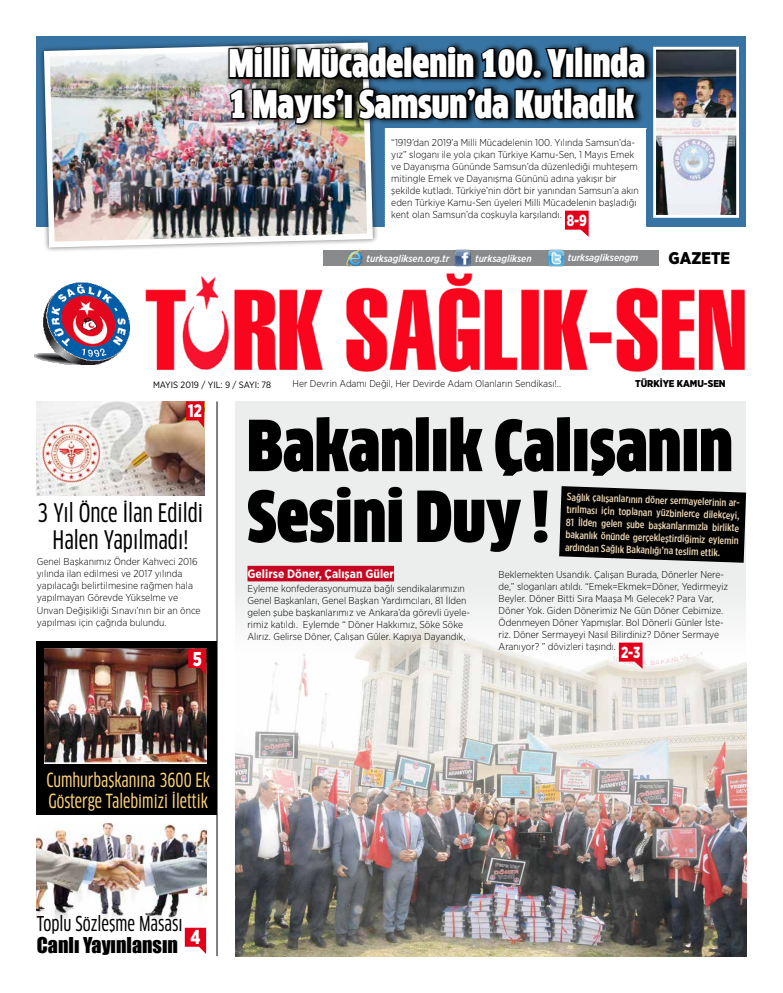
<style>
.page{position:relative;width:783px;height:993px;background:#fff}
.page>*{position:absolute;margin:0;border:0;box-sizing:border-box;transform-origin:0 0}
.t1{font:900 condensed 68.5px/70.8px "Clan OT";color:#000}
.t2{font:900 condensed 37.1px/40.4px "Clan OT";color:#fff}
.t3{font:25px/26.4px "Clan OT Cond News";color:#000;text-align:center}
.t4{font:20px "Clan OT Cond News";color:#000}
.t5{font:20px "Impact";color:#000}
.t6{font:900 20px "Gotham Narrow";color:#fff;scale:.83 1}
.t7{font:19px/21px "Clan OT Cond News";color:#fdd279}
.t8{font:900 18px "Gotham Narrow";color:#fff;scale:.83 1}
.t9{font:900 16.9px "Gotham Narrow";color:#000}
.t10{font:900 16px "Gotham Narrow";color:#fff;scale:.83 1}
.t11{font:700 12px "Gotham Narrow";color:#fff}
.t12{font:500 10.5px/12.6px "Gotham X Narrow";color:#ebd7b5}
.t13{font:300 10px/12px "Gotham Narrow";color:#000}
.t14{font:300 9.9px "Gotham Narrow";color:#000}
.t15{font:900 9.9px "Gotham Narrow";color:#000}
.t16{font:italic 500 9.8px "Gotham Narrow";color:#fff}
.t17{font:9.2px "Gotham Narrow";color:#000}
</style>
<div class="page">
<div style="left:37px;top:37px;width:709px;height:190px;background:#3874a3"></div>
<img style="left:657px;top:51px;width:77px;height:163px">
<div style="left:653px;top:47px;width:85px;height:171px;border:3px solid #fff"></div>
<div style="left:39px;top:37px;width:339px;height:216px;background:#000;opacity:.55"></div>
<img style="left:41px;top:40px;width:335px;height:210px">
<hr style="left:217px;top:401px;width:1px;height:554px;background:#000">
<img style="left:37px;top:401px;width:167px;height:94px">
<div style="left:37px;top:641px;width:180px;height:173px;background:#000"></div>
<img style="left:45px;top:648px;width:161px;height:115px">
<svg style="left:188px;top:648px;width:18px;height:27px"></svg>
<svg style="left:186px;top:401px;width:18px;height:26px"></svg>
<img style="left:37px;top:823px;width:169px;height:95px">
<svg style="left:185px;top:927px;width:21px;height:26px"></svg>
<div style="left:235px;top:401px;width:511px;height:554px;background:#eceded"></div>
<img style="left:235px;top:562px;width:511px;height:393px">
<div style="left:247px;top:565px;width:147px;height:16px;background:#c60721"></div>
<svg style="left:559px;top:486px;width:187px;height:76px;background:#141515"></svg>
<svg style="left:226px;top:41px;width:427px;height:89px"></svg>
<img style="left:227px;top:45px;width:420px;height:192px">
<svg style="left:618px;top:642px;width:24px;height:26px"></svg>
<img style="left:35px;top:282px;width:94px;height:82px">
<img style="left:145px;top:273px;width:601px;height:100px">
<div style="left:322px;top:250px;width:336px;height:16px;background:#898a8c"></div>
<img style="left:455px;top:249px;width:16px;height:17px">
<img style="left:548px;top:249px;width:16px;height:17px">
<img style="left:345px;top:249px;width:17px;height:17px">
<img style="left:543px;top:290px;width:43px;height:79px">
<h2 class="t2" style="left:229px;top:44px;width:417px">Milli Mücadelenin 100. Yılında<br>1 Mayıs’ı Samsun’da Kutladık</h2>
<p class="t13" style="left:391px;top:136px;width:249px">“1919’dan 2019’a Milli Mücadelenin 100. Yılında Samsun’da&shy;yız” sloganı ile yola çıkan Türkiye Kamu-Sen, 1 Mayıs Emek ve Dayanışma Gününde Samsun’da düzenlediği muhteşem mitingle Emek ve Dayanışma Gününü adına yakışır bir şekilde kutladı. Türkiye’nin dört bir yanından Samsun’a akın eden Türkiye Kamu-Sen üyeleri Milli Mücadelenin başladığı kent olan Samsun’da coşkuyla karşılandı.</p>
<h3 class="t10" style="left:566px;top:210px;width:26px">8-9</h3>
<p class="t16" style="left:366px;top:252px;width:84px">turksagliksen.org.tr</p>
<p class="t16" style="left:475px;top:252px;width:58px">turksagliksen</p>
<p class="t16" style="left:568px;top:252px;width:72px">turksagliksengm</p>
<h3 class="t9" style="left:668px;top:246px;width:63px">GAZETE</h3>
<p class="t17" style="left:153px;top:378px;width:120px">MAYIS 2019 / YIL: 9 / SAYI: 78</p>
<p class="t14" style="left:292px;top:377px;width:270px">Her Devrin Adamı Değil, Her Devirde Adam Olanların Sendikası!..</p>
<p class="t15" style="left:635px;top:377px;width:92px">TÜRKİYE KAMU-SEN</p>
<h3 class="t8" style="left:188px;top:399px;width:18px">12</h3>
<h3 class="t3" style="left:38px;top:499px;width:167px">3 Yıl Önce İlan Edildi<br>Halen Yapılmadı!</h3>
<p class="t13" style="left:37px;top:555px;width:165px">Genel Başkanımız Önder Kahveci 2016 yılında ilan edilmesi ve 2017 yılında yapılacağı belirtilmesine rağmen hala yapılmayan Görevde Yükselme ve Unvan Değişikliği Sınavı’nın bir an önce yapılması için çağrıda bulundu.</p>
<h3 class="t6" style="left:193px;top:645px;width:12px">5</h3>
<h1 class="t1" style="left:247px;top:411px;width:487px">Bakanlık Çalışanın<br>Sesini Duy !</h1>
<p class="t12" style="left:567px;top:490px;width:176px;rotate:2deg">Sağlık çalışanlarının döner sermayelerinin ar&shy;tırılması için toplanan yüzbinlerce dilekçeyi, 81 İlden gelen şube başkanlarımızla birlikte bakanlık önünde gerçekleştirdiğimiz eylemin ardından Sağlık Bakanlığı’na teslim ettik.</p>
<p class="t11" style="left:247px;top:565px;width:148px">Gelirse Döner, Çalışan Güler</p>
<p class="t13" style="left:247px;top:582px;width:224px">Eyleme konfederasyonumuza bağlı sendikalarımızın Genel Başkanları, Genel Başkan Yardımcıları, 81 İlden gelen şube başkanlarımız ve Ankara’da görevli üyele&shy;rimiz katıldı. Eylemde “ Döner Hakkımız, Söke Söke Alırız. Gelirse Döner, Çalışan Güler. Kapıya Dayandık,</p>
<p class="t13" style="left:498px;top:568px;width:231px">Beklemekten Usandık. Çalışan Burada, Dönerler Nere&shy;de,” sloganları atıldı. “Emek=Ekmek=Döner, Yedirmeyiz Beyler. Döner Bitti Sıra Maaşa Mı Gelecek? Para Var, Döner Yok. Giden Dönerimiz Ne Gün Döner Cebimize.<br>Ödenmeyen Döner Yapmışlar. Bol Dönerli Günler İste&shy;riz. Döner Sermayeyi Nasıl Bilirdiniz? Döner Sermaye Aranıyor? ” dövizleri taşındı.</p>
<h3 class="t10" style="left:621px;top:641px;width:25px">2-3</h3>
<h3 class="t7" style="left:46px;top:769px;width:165px">Cumhurbaşkanına 3600 Ek<br>Gösterge Talebimizi İlettik</h3>
<h3 class="t4" style="left:37px;top:911px;width:147px">Toplu Sözleşme Masası</h3>
<h3 class="t5" style="left:37px;top:929px;width:165px">Canlı Yayınlansın <sup>4</sup></h3>
</div>
